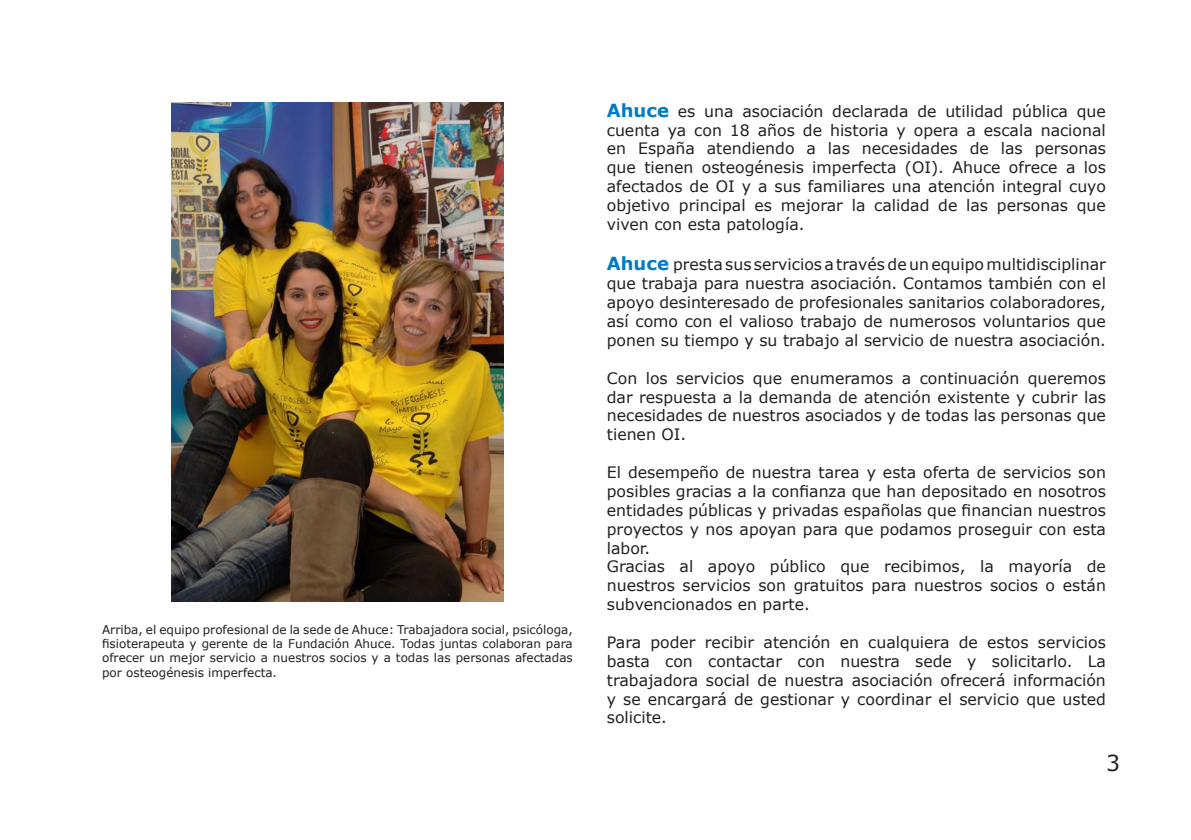
<style>
.page{position:relative;width:1191px;height:840px;background:#fff}
.page>*{position:absolute;margin:0;border:0;box-sizing:border-box;transform-origin:0 0}
.t1{font:22px "Verdana";color:#231f20}
.t2{font:15.8px/18.8px "Verdana";color:#231f20;text-align:justify}
.t3{font:12px/14.4px "Verdana";color:#231f20;text-align:justify}
.s1{font-weight:700;font-size:18px;color:#007cc2}
</style>
<div class="page">
<img style="left:171px;top:102px;width:333px;height:499px">
<p class="t3" style="left:102px;top:621px;width:472px">Arriba, el equipo profesional de la sede de Ahuce: Trabajadora social, psicóloga, fisioterapeuta y gerente de la Fundación Ahuce. Todas juntas colaboran para ofrecer un mejor servicio a nuestros socios y a todas las personas afectadas por osteogénesis imperfecta.</p>
<p class="t2" style="left:607px;top:101px;width:500px"><span class="s1">Ahuce</span> es una asociación declarada de utilidad pública que cuenta ya con 18 años de historia y opera a escala nacional en España atendiendo a las necesidades de las personas que tienen osteogénesis imperfecta (OI). Ahuce ofrece a los afectados de OI y a sus familiares una atención integral cuyo objetivo principal es mejorar la calidad de las personas que viven con esta patología.</p>
<p class="t2" style="left:607px;top:255px;width:500px"><span class="s1">Ahuce</span> presta sus servicios a través de un equipo multidisciplinar que trabaja para nuestra asociación. Contamos también con el apoyo desinteresado de profesionales sanitarios colaboradores, así como con el valioso trabajo de numerosos voluntarios que ponen su tiempo y su trabajo al servicio de nuestra asociación.</p>
<p class="t2" style="left:607px;top:368px;width:500px">Con los servicios que enumeramos a continuación queremos dar respuesta a la demanda de atención existente y cubrir las necesidades de nuestros asociados y de todas las personas que tienen OI.</p>
<p class="t2" style="left:607px;top:462px;width:500px">El desempeño de nuestra tarea y esta oferta de servicios son posibles gracias a la confianza que han depositado en nosotros entidades públicas y privadas españolas que financian nuestros proyectos y nos apoyan para que podamos proseguir con esta labor.</p>
<p class="t2" style="left:607px;top:556px;width:500px">Gracias al apoyo público que recibimos, la mayoría de nuestros servicios son gratuitos para nuestros socios o están subvencionados en parte.</p>
<p class="t2" style="left:607px;top:632px;width:501px">Para poder recibir atención en cualquiera de estos servicios basta con contactar con nuestra sede y solicitarlo. La trabajadora social de nuestra asociación ofrecerá información y se encargará de gestionar y coordinar el servicio que usted solicite.</p>
<p class="t1" style="left:1106px;top:747px;width:15px">3</p>
</div>
